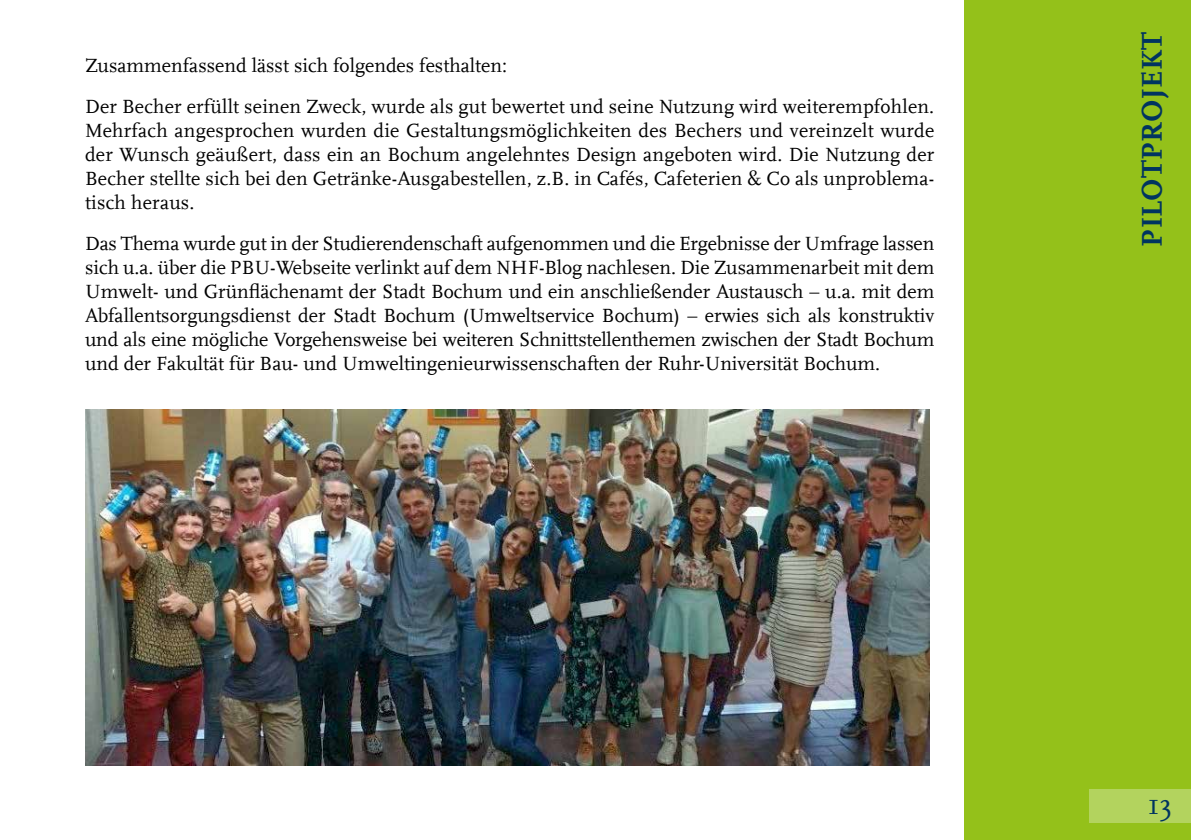
<style>
.page{position:relative;width:1191px;height:840px;background:#fff}
.page>*{position:absolute;margin:0;border:0;box-sizing:border-box;transform-origin:0 0}
.t1{font:700 30px "RUB Scala MZ";letter-spacing:.01em;color:#003460}
.t2{font:30px "RUB Scala MZ";color:#003460}
.t3{font:20px/24px "RUB Scala MZ";letter-spacing:.01em;color:#000;text-align:justify}
</style>
<div class="page">
<div style="left:964px;top:0;width:227px;height:839px;background:#94c11a"></div>
<div style="left:1090px;top:788px;width:101px;height:34px;background:#b3d35e"></div>
<img style="left:85px;top:409px;width:844px;height:356px">
<p class="t3" style="left:85px;top:44px;width:850px;line-height:41px">Zusammenfassend lässt sich folgendes festhalten:<br>Der Becher erfüllt seinen Zweck, wurde als gut bewertet und seine Nutzung wird weiterempfohlen.</p>
<p class="t3" style="left:85px;top:118px;width:850px">Mehrfach angesprochen wurden die Gestaltungsmöglichkeiten des Bechers und vereinzelt wurde der Wunsch geäußert, dass ein an Bochum angelehntes Design angeboten wird. Die Nutzung der Becher stellte sich bei den Getränke-Ausgabestellen, z.B. in Cafés, Cafeterien &amp; Co als unproblema&shy;tisch heraus.</p>
<p class="t3" style="left:85px;top:231px;width:851px">Das Thema wurde gut in der Studierendenschaft aufgenommen und die Ergebnisse der Umfrage lassen sich u.a. über die PBU-Webseite verlinkt auf dem NHF-Blog nachlesen. Die Zusammenarbeit mit dem Umwelt- und Grünflächenamt der Stadt Bochum und ein anschließender Austausch – u.a. mit dem Abfallentsorgungsdienst der Stadt Bochum (Umweltservice Bochum) – erwies sich als konstruktiv und als eine mögliche Vorgehensweise bei weiteren Schnittstellenthemen zwischen der Stadt Bochum und der Fakultät für Bau- und Umweltingenieurwissenschaften der Ruhr-Universität Bochum.</p>
<h1 class="t1" style="left:1129px;top:247px;width:216px;rotate:-90deg">PILOTPROJEKT</h1>
<h1 class="t2" style="left:1148px;top:783px;width:26px">13</h1>
</div>
